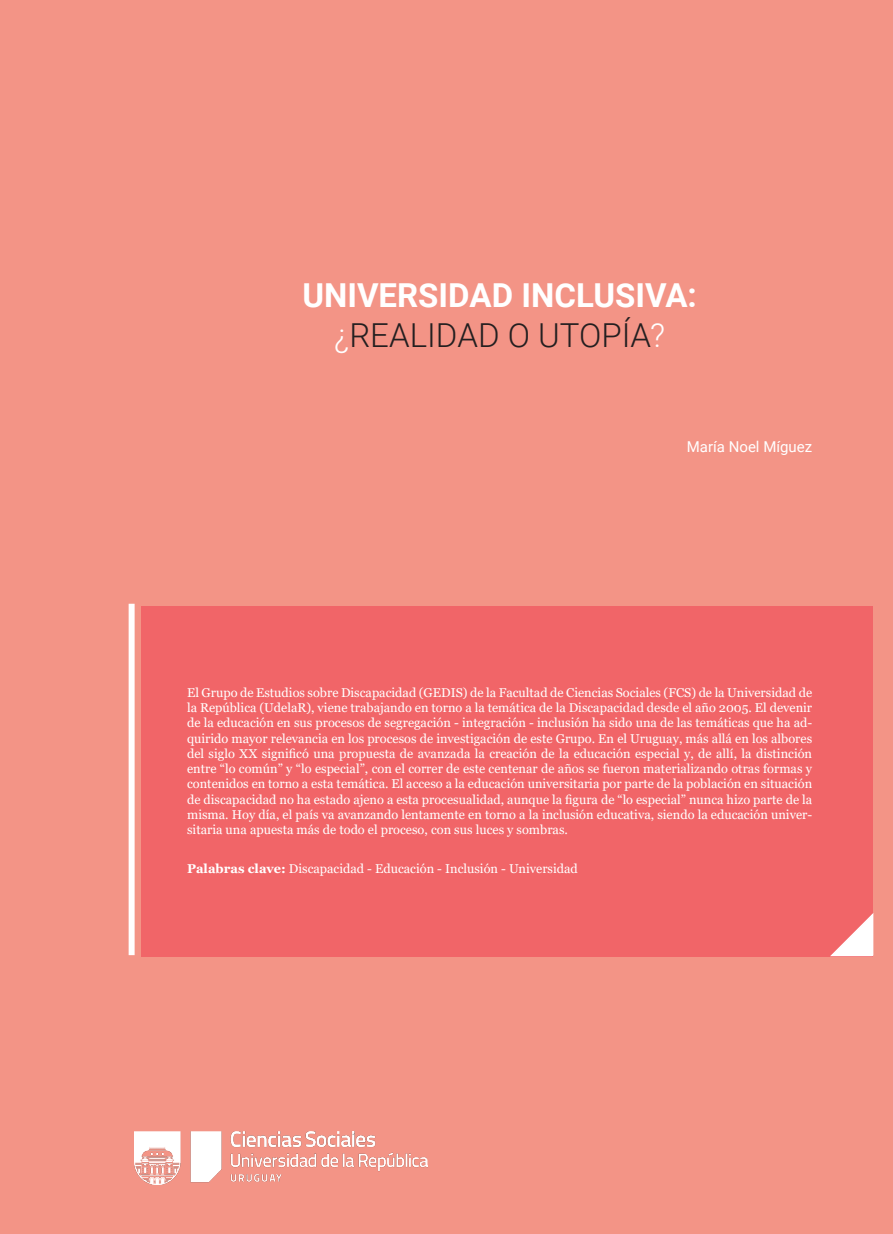
<style>
.page{position:relative;width:893px;height:1234px;background:#fff}
.page>*{position:absolute;margin:0;border:0;box-sizing:border-box;transform-origin:0 0}
.t1{font:700 33px/39.6px "Roboto";color:#fff;text-align:center}
.t2{font:15px "Roboto";color:#fff}
.t3{font:12.75px/15.3px "Georgia";color:#fff;text-align:justify}
.s1{font-weight:300}
.s2{font-weight:300;color:#231f20}
.s3{font-weight:700}
</style>
<div class="page">
<div style="left:0;top:0;width:893px;height:1233px;background:#f39486"></div>
<div style="left:141px;top:605px;width:732px;height:351px;background:#f16568"></div>
<div style="left:129px;top:603px;width:6px;height:351px;background:#fff"></div>
<svg style="left:828px;top:913px;width:46px;height:44px"></svg>
<img style="left:135px;top:1131px;width:292px;height:53px">
<h1 class="t1" style="left:302px;top:274px;width:396px">UNIVERSIDAD INCLUSIVA: <span class="s1">¿</span><span class="s2">REALIDAD O UTOPÍA</span><span class="s1">?</span></h1>
<p class="t2" style="left:687px;top:435px;width:127px">María Noel Míguez</p>
<p class="t3" style="left:187px;top:684px;width:627px">El Grupo de Estudios sobre Discapacidad (GEDIS) de la Facultad de Ciencias Sociales (FCS) de la Universidad de la República (UdelaR), viene trabajando en torno a la temática de la Discapacidad desde el año 2005. El devenir de la educación en sus procesos de segregación - integración - inclusión ha sido una de las temáticas que ha ad&shy;quirido mayor relevancia en los procesos de investigación de este Grupo. En el Uruguay, más allá en los albores del siglo XX significó una propuesta de avanzada la creación de la educación especial y, de allí, la distinción entre “lo común” y “lo especial”, con el correr de este centenar de años se fueron materializando otras formas y contenidos en torno a esta temática. El acceso a la educación universitaria por parte de la población en situación de discapacidad no ha estado ajeno a esta procesualidad, aunque la figura de “lo especial” nunca hizo parte de la misma. Hoy día, el país va avanzando lentamente en torno a la inclusión educativa, siendo la educación univer&shy;sitaria una apuesta más de todo el proceso, con sus luces y sombras.</p>
<p class="t3" style="left:187px;top:861px;width:392px"><span class="s3">Palabras clave:</span> Discapacidad - Educación - Inclusión - Universidad</p>
</div>
